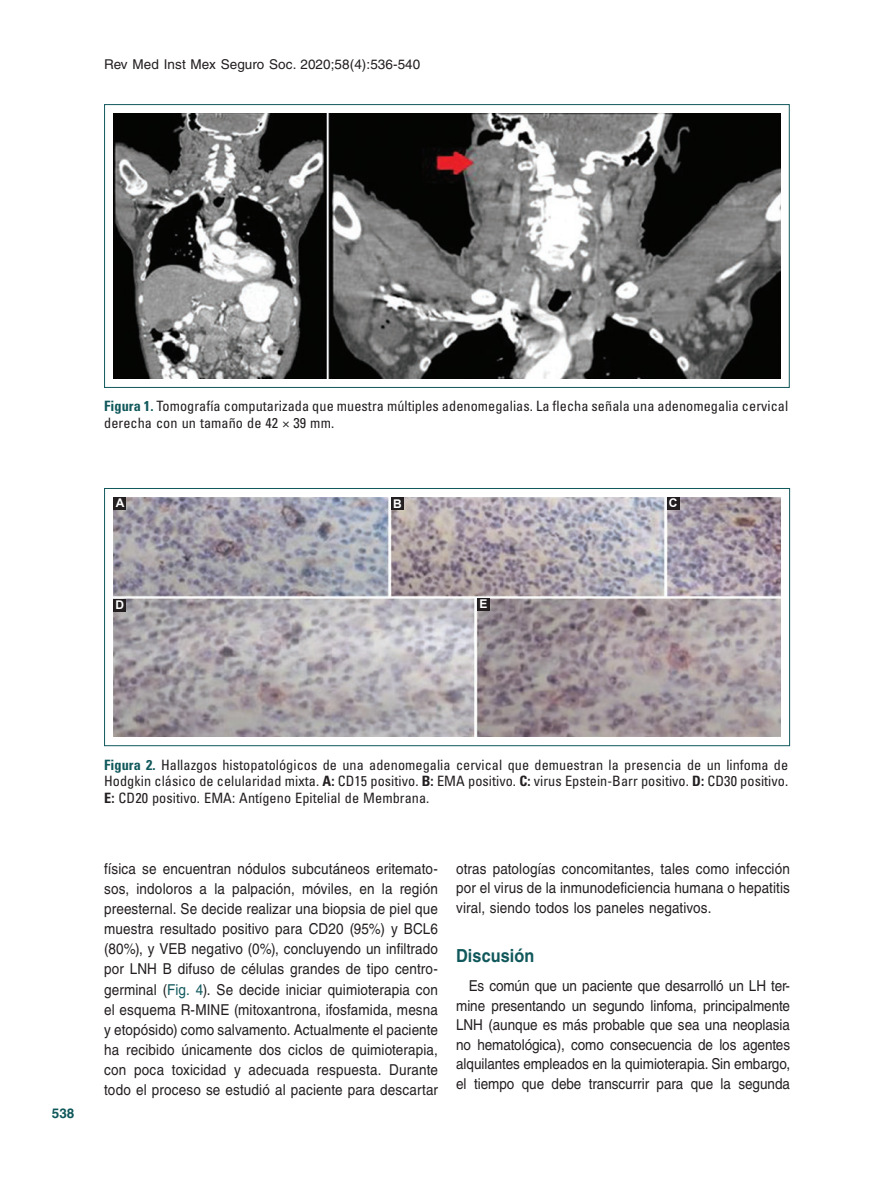
<style>
.page{position:relative;width:893px;height:1191px;background:#fff}
.page>*{position:absolute;margin:0;border:0;box-sizing:border-box;transform-origin:0 0}
.t1{font:700 18px "Helvetica LT Std";letter-spacing:.005em;color:#10585b;scale:.9 1}
.t2{font:15px/20.1px "Helvetica LT Std";letter-spacing:.01em;color:#231f20;text-align:justify;scale:.9 1}
.t3{font:condensed 14.25px/16.5px "Univers LT Std";letter-spacing:.005em;color:#231f20;text-align:justify}
.t4{font:13.5px "Helvetica LT Std";letter-spacing:.005em;color:#231f20}
.t5{font:700 13.5px "Helvetica LT Std";color:#10585b}
.t6{font:700 12px "Arial";color:#fff}
.s1{font-weight:700;color:#10585b}
.s2{font-weight:700}
.s3{color:#10585b}
</style>
<div class="page">
<img style="left:113px;top:497px;width:668px;height:240px">
<div style="left:104px;top:488px;width:686px;height:258px;border:1px solid #10585b"></div>
<div style="left:113px;top:598px;width:13px;height:13px;background:#231f20"></div>
<div style="left:667px;top:497px;width:12px;height:13px;background:#231f20"></div>
<div style="left:391px;top:497px;width:13px;height:13px;background:#231f20"></div>
<div style="left:113px;top:497px;width:13px;height:13px;background:#231f20"></div>
<div style="left:477px;top:598px;width:13px;height:13px;background:#231f20"></div>
<img style="left:113px;top:113px;width:667px;height:265px">
<p class="t4" style="left:104px;top:57px;width:318px">Rev Med Inst Mex Seguro Soc. 2020;58(4):536-540</p>
<p class="t3" style="left:104px;top:398px;width:686px"><span class="s1">Figura 1.</span> Tomografía computarizada que muestra múltiples adenomegalias. La flecha señala una adenomegalia cervical derecha con un tamaño de 42 × 39 mm.</p>
<p class="t6" style="left:116px;top:494px;width:10px">A</p>
<p class="t6" style="left:393px;top:495px;width:10px">B</p>
<p class="t6" style="left:669px;top:494px;width:10px">C</p>
<p class="t6" style="left:115px;top:596px;width:10px">D</p>
<p class="t6" style="left:479px;top:595px;width:10px">E</p>
<p class="t5" style="left:52px;top:1104px;width:24px">538</p>
<p class="t3" style="left:104px;top:756px;width:686px"><span class="s1">Figura 2.</span> Hallazgos histopatológicos de una adenomegalia cervical que demuestran la presencia de un linfoma de Hodgkin clásico de celularidad mixta. <span class="s2">A:</span> CD15 positivo. <span class="s2">B:</span> EMA positivo. <span class="s2">C:</span> virus Epstein-Barr positivo. <span class="s2">D:</span> CD30 positivo.<br><span class="s2">E:</span> CD20 positivo. EMA: Antígeno Epitelial de Membrana.</p>
<p class="t2" style="left:104px;top:858px;width:372px">física se encuentran nódulos subcutáneos eritemato&shy;sos, indoloros a la palpación, móviles, en la región preesternal. Se decide realizar una biopsia de piel que muestra resultado positivo para CD20 (95%) y BCL6 (80%), y VEB negativo (0%), concluyendo un infiltrado por LNH B difuso de células grandes de tipo centro&shy;germinal (<span class="s3">Fig. 4</span>). Se decide iniciar quimioterapia con el esquema R-MINE (mitoxantrona, ifosfamida, mesna y etopósido) como salvamento. Actualmente el paciente ha recibido únicamente dos ciclos de quimioterapia, con poca toxicidad y adecuada respuesta. Durante todo el proceso se estudió al paciente para descartar</p>
<p class="t2" style="left:456px;top:858px;width:372px;line-height:19.5px">otras patologías concomitantes, tales como infección por el virus de la inmunodeficiencia humana o hepatitis viral, siendo todos los paneles negativos.</p>
<p class="t1" style="left:456px;top:944px;width:88px">Discusión</p>
<p class="t2" style="left:456px;top:976px;width:372px;line-height:19.5px;text-indent:13px">Es común que un paciente que desarrolló un LH ter&shy;mine presentando un segundo linfoma, principalmente LNH (aunque es más probable que sea una neoplasia no hematológica), como consecuencia de los agentes alquilantes empleados en la quimioterapia. Sin embargo, el tiempo que debe transcurrir para que la segunda</p>
</div>
